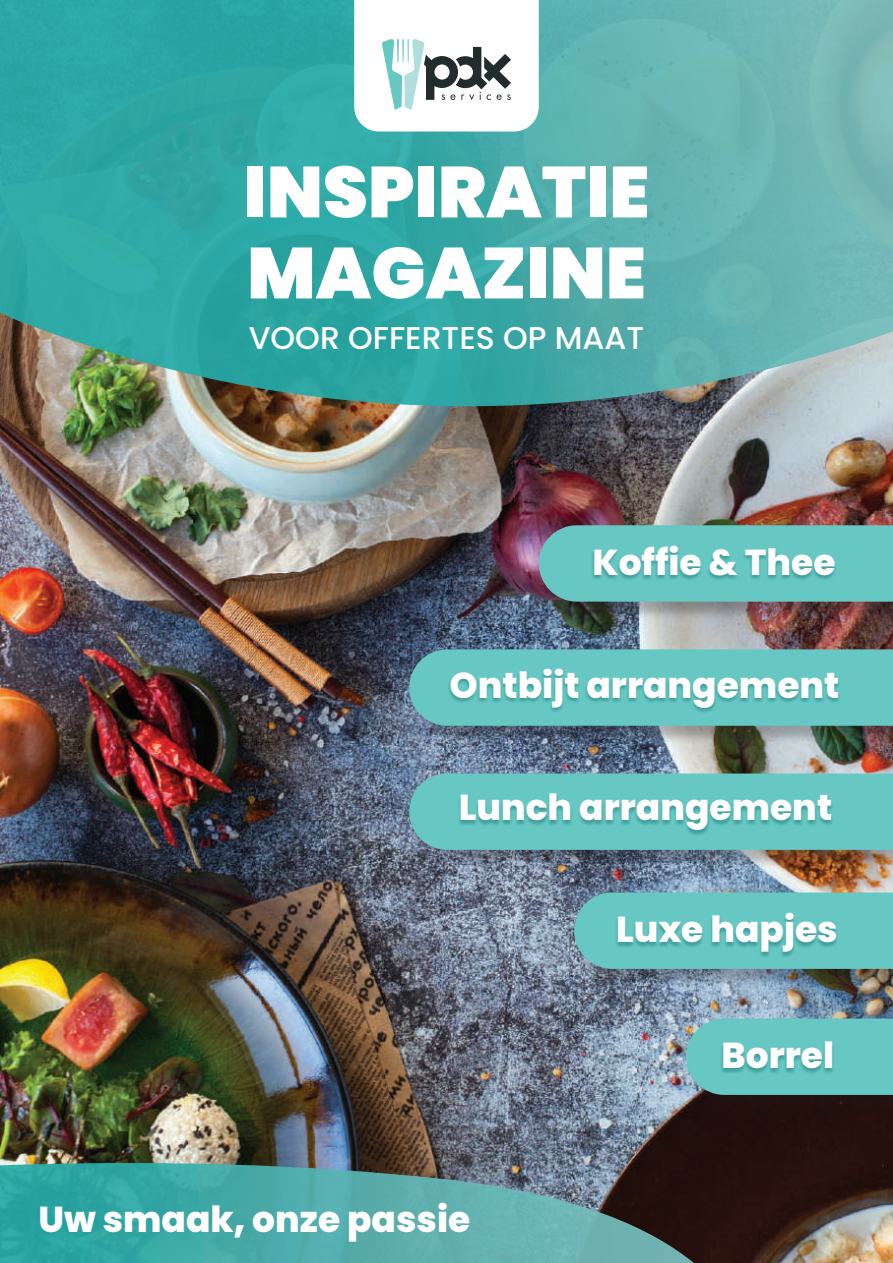
<style>
.page{position:relative;width:893px;height:1263px;background:#fff}
.page>*{position:absolute;margin:0;border:0;box-sizing:border-box;transform-origin:0 0}
.t1{font:900 72px/81px "Poppins";color:#fff}
.t2{font:800 36px "Poppins";color:#fff}
.t3{font:500 31.5px "Poppins";color:#fff}
</style>
<div class="page">
<img style="left:0;top:553px;width:893px;height:710px">
<img style="left:0;top:0;width:893px;height:553px">
<svg style="left:354px;top:0;width:185px;height:132px"></svg>
<div style="left:541px;top:527px;width:352px;height:93px;background:#231f20;opacity:.3"></div>
<svg style="left:539px;top:525px;width:354px;height:77px;background:#66c0bd"></svg>
<div style="left:411px;top:652px;width:482px;height:92px;background:#231f20;opacity:.3"></div>
<svg style="left:409px;top:649px;width:484px;height:77px;background:#65c2bf"></svg>
<div style="left:411px;top:776px;width:482px;height:93px;background:#231f20;opacity:.3"></div>
<svg style="left:409px;top:773px;width:484px;height:77px;background:#66c4c1"></svg>
<div style="left:688px;top:1021px;width:205px;height:93px;background:#21110f"></div>
<svg style="left:686px;top:1018px;width:207px;height:77px;background:#68c4c1"></svg>
<div style="left:576px;top:895px;width:317px;height:93px;background:#231f20;opacity:.3"></div>
<svg style="left:574px;top:892px;width:319px;height:77px;background:#67c3c0"></svg>
<div style="left:591px;top:546px;width:246px;height:36px;background:#1c7675;opacity:.5"></div>
<div style="left:448px;top:669px;width:393px;height:45px;background:#1c7675;opacity:.5"></div>
<div style="left:457px;top:794px;width:377px;height:43px;background:#1c7675;opacity:.5"></div>
<div style="left:720px;top:1042px;width:115px;height:33px;background:#1c7675;opacity:.5"></div>
<div style="left:615px;top:913px;width:224px;height:45px;background:#1c7675;opacity:.5"></div>
<svg style="left:0;top:1161px;width:740px;height:102px;background:#498f8e"></svg>
<h1 class="t1" style="left:244px;top:152px;width:407px">INSPIRATIE<br>MAGAZINE</h1>
<p class="t3" style="left:249px;top:319px;width:397px">VOOR OFFERTES OP MAAT</p>
<p class="t2" style="left:593px;top:542px;width:244px">Koffie &amp; Thee</p>
<p class="t2" style="left:450px;top:664px;width:391px">Ontbijt arrangement</p>
<p class="t2" style="left:459px;top:787px;width:375px">Lunch arrangement</p>
<p class="t2" style="left:616px;top:909px;width:223px">Luxe hapjes</p>
<p class="t2" style="left:38px;top:1199px;width:433px">Uw smaak, onze passie</p>
<p class="t2" style="left:722px;top:1035px;width:114px">Borrel</p>
</div>
